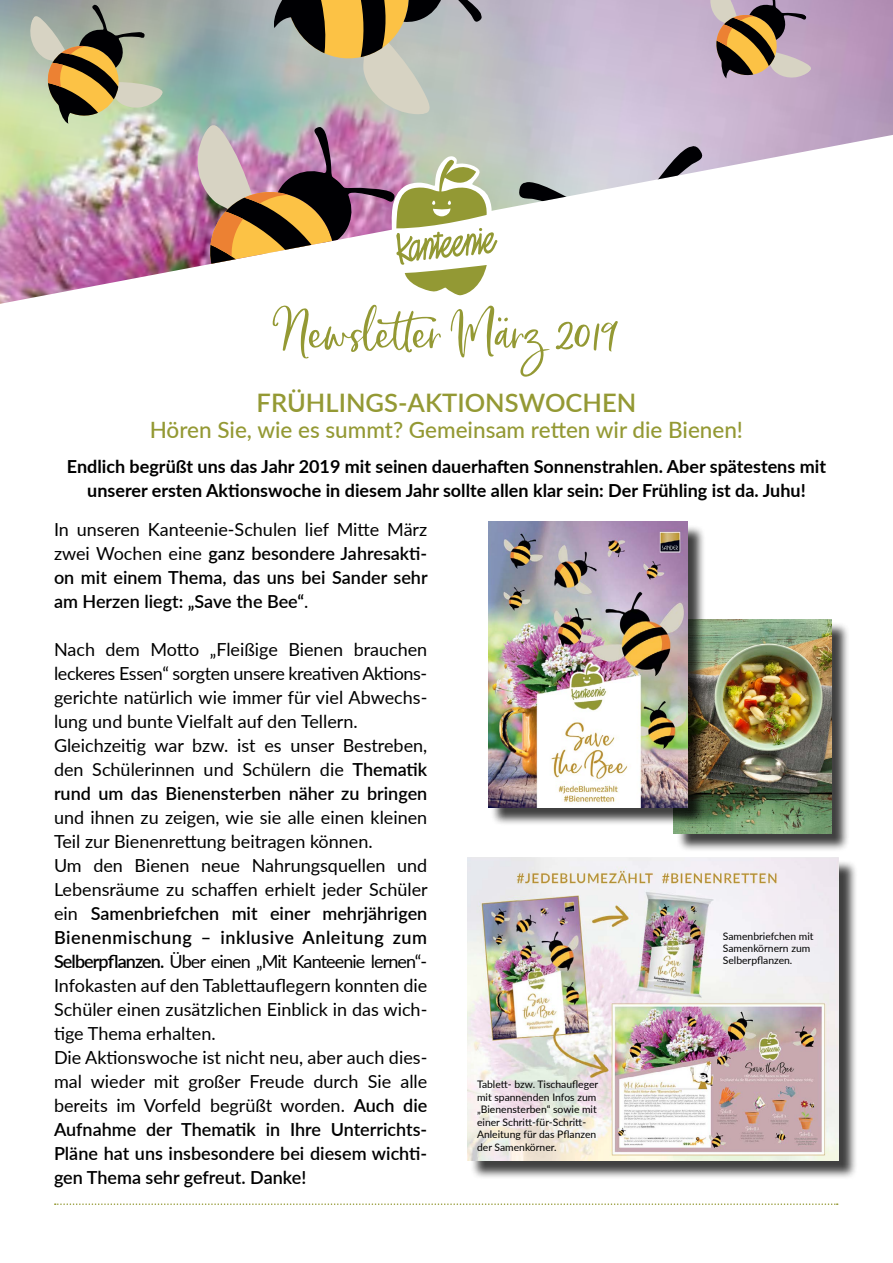
<style>
.page{position:relative;width:893px;height:1263px;background:#fff}
.page>*{position:absolute;margin:0;border:0;box-sizing:border-box;transform-origin:0 0}
.t1{font:75px "Chinup Buttercup";color:#949934}
.t2{font:600 25.5px "Lato";color:#949934}
.t3{font:500 22.5px "Lato";color:#949934}
.t4{font:18px/24px "Lato";color:#000}
.t5{font:700 18px/24px "Lato";color:#000;text-align:center}
.t6{font:600 18px/24px "Lato";color:#000;text-align:justify}
.t7{font:10.35px/12.5px "Lato";color:#000}
.s1{font-weight:400}
.s2{font-weight:600}
</style>
<div class="page">
<img style="left:0;top:0;width:893px;height:304px">
<svg style="left:517px;top:136px;width:189px;height:95px"></svg>
<svg style="left:698px;top:0;width:116px;height:90px;background:#a8908d"></svg>
<svg style="left:17px;top:0;width:149px;height:129px;background:#a4a487"></svg>
<svg style="left:173px;top:0;width:329px;height:300px"></svg>
<div style="left:676px;top:622px;width:174px;height:230px;background:#000;opacity:.75"></div>
<img style="left:674px;top:620px;width:157px;height:213px">
<div style="left:470px;top:859px;width:388px;height:320px;background:#000;opacity:.75"></div>
<img style="left:468px;top:857px;width:371px;height:304px">
<div style="left:490px;top:524px;width:216px;height:302px;background:#000;opacity:.75"></div>
<img style="left:488px;top:522px;width:200px;height:285px">
<svg style="left:55px;top:1203px;width:783px;height:2px"></svg>
<h1 class="t1" style="left:276px;top:291px;width:342px">Newsletter März 2019</h1>
<h2 class="t2" style="left:257px;top:384px;width:381px">FRÜHLINGS-AKTIONSWOCHEN</h2>
<p class="t3" style="left:150px;top:413px;width:595px">Hören Sie, wie es summt? Gemeinsam retten wir die Bienen!</p>
<p class="t5" style="left:67px;top:454px;width:761px">Endlich begrüßt uns das Jahr 2019 mit seinen dauerhaften Sonnenstrahlen. Aber spätestens mit unserer ersten Aktionswoche in diesem Jahr sollte allen klar sein: Der Frühling ist da. Juhu!</p>
<p class="t6" style="left:54px;top:517px;width:375px"><span class="s1">In unseren Kanteenie-Schulen lief Mitte März zwei Wochen eine</span> ganz besondere Jahresakti&shy;on mit einem Thema, das uns bei Sander sehr am Herzen liegt: „Save the Bee“<span class="s1">.</span></p>
<p class="t4" style="left:54px;top:637px;width:375px">Nach dem Motto „Fleißige Bienen brauchen leckeres Essen“ sorgten unsere kreativen Aktions&shy;gerichte natürlich wie immer für viel Abwechs&shy;lung und bunte Vielfalt auf den Tellern.<br>Gleichzeitig war bzw. ist es unser Bestreben, den Schülerinnen und Schülern die <span class="s2">Thematik rund um das Bienensterben näher zu bringen</span></p>
<p class="t4" style="left:54px;top:805px;width:375px">und ihnen zu zeigen, wie sie alle einen kleinen Teil zur Bienenrettung beitragen können.<br>Um den Bienen neue Nahrungsquellen und Lebensräume zu schaffen erhielt jeder Schüler ein <span class="s2">Samenbriefchen mit einer mehrjährigen Bienenmischung – inklusive Anleitung zum Selberpflanzen.</span> Über einen „Mit Kanteenie lernen“- Infokasten auf den Tablettauflegern konnten die Schüler einen zusätzlichen Einblick in das wich&shy;tige Thema erhalten.<br>Die Aktionswoche ist nicht neu, aber auch dies&shy;mal wieder mit großer Freude durch Sie alle bereits im Vorfeld begrüßt worden. <span class="s2">Auch die Aufnahme der Thematik in Ihre Unterrichts-Pläne hat uns insbesondere bei diesem wichti&shy;gen Thema sehr gefreut. Danke!</span></p>
<p class="t7" style="left:477px;top:1078px;width:123px">Tablett- bzw. Tischaufleger mit spannenden Infos zum „Bienensterben“ sowie mit einer Schritt-für-Schritt-<br>Anleitung für das Pflanzen der Samenkörner.</p>
<p class="t7" style="left:723px;top:929px;width:92px">Samenbriefchen mit<br>Samenkörnern zum<br>Selberpflanzen.</p>
</div>
